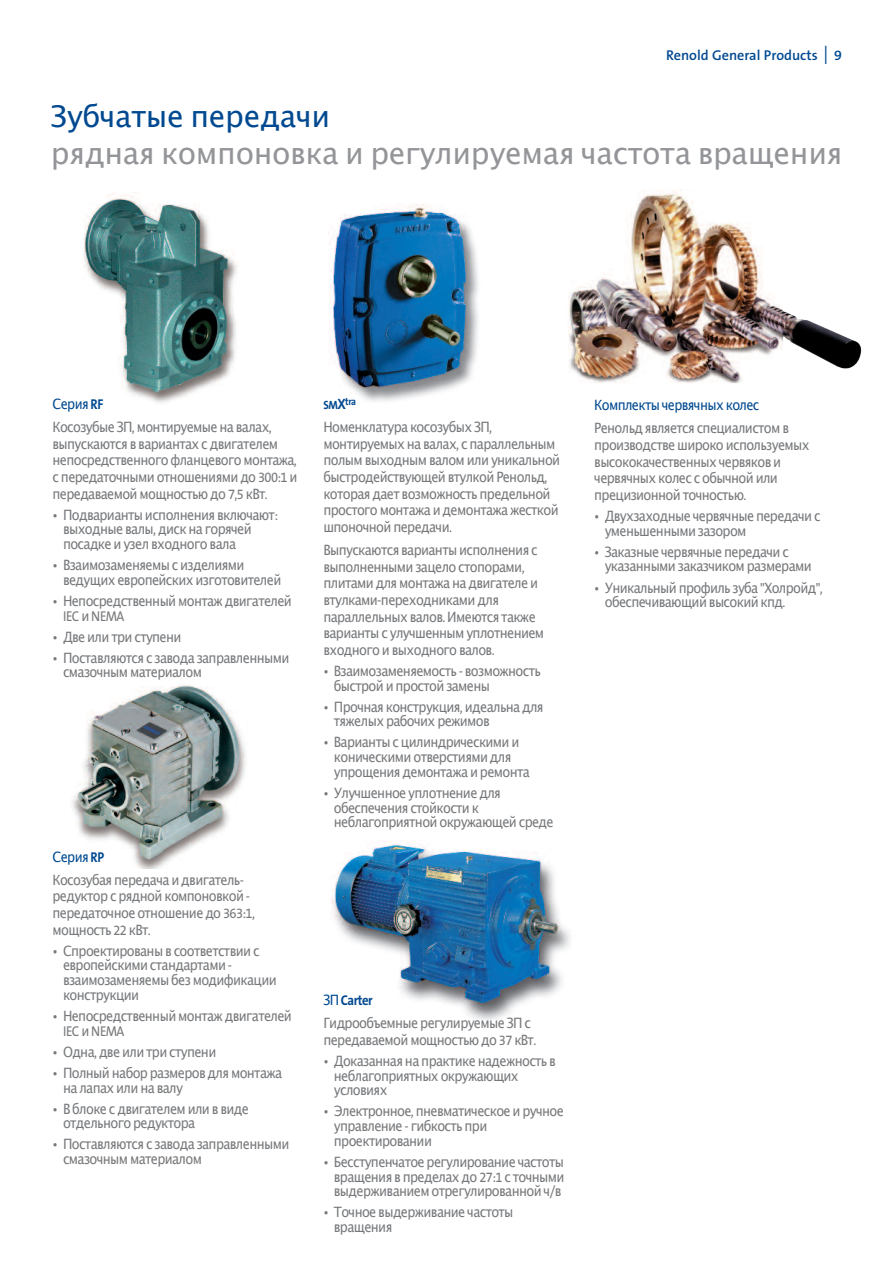
<style>
.page{position:relative;width:893px;height:1263px;background:#fff}
.page>*{position:absolute;margin:0;border:0;box-sizing:border-box;transform-origin:0 0}
.t1{font:30px "Lucida Grande";letter-spacing:-.01em;color:#939598}
.t2{font:30px "Lucida Grande";letter-spacing:-.015em;color:#014990}
.t3{font:14.25px/14.7px "Lucida Grande";letter-spacing:-.05em;color:#76787b;scale:.9 1}
.t4{font:600 14.25px "The Sans B6";color:#014990}
.t5{font:14.25px "Lucida Grande";letter-spacing:-.05em;color:#014990;scale:.9 1}
.t6{font:14.25px "The Sans B5 Plain";letter-spacing:-.045em;color:#76787b;scale:.9 1}
.t7{font:700 14.25px "The Sans B7";letter-spacing:-.045em;color:#014990;scale:.9 1}
.t8{font:700 10.5px "The Sans B7";color:#014990;scale:.9 1}
.s1{font-size:27px}
.s2{color:#014990}
.s3{font-family:"The Sans B7";font-weight:700;color:#014990}
.s4{font-family:"The Sans B5 Plain"}
.s5{font-family:"Lucida Grande"}
.s6{font-size:12px}
.s7{font-size:15px}
.s8{font-family:"Lucida Grande";font-weight:400}
</style>
<div class="page">
<img style="left:330px;top:203px;width:148px;height:199px">
<img style="left:330px;top:844px;width:240px;height:176px">
<img style="left:568px;top:189px;width:294px;height:194px">
<img style="left:83px;top:193px;width:154px;height:210px">
<img style="left:72px;top:684px;width:174px;height:184px">
<p class="t4" style="left:666px;top:47px;width:177px">Renold General Products <span class="s1">I</span> 9</p>
<h1 class="t2" style="left:51px;top:98px;width:281px">Зубчатые передачи</h1>
<h1 class="t1" style="left:51px;top:135px;width:793px">рядная компоновка и регулируемая частота вращения</h1>
<p class="t3" style="left:53px;top:392px;width:245px;line-height:23.1px"><span class="s2">Серия</span> <span class="s3">RF<br></span>Косозубые ЗП<span class="s4">,</span> монтируемые на валах<span class="s4">,</span></p>
<p class="t3" style="left:53px;top:435px;width:274px;line-height:16.6px">выпускаются в вариантах с двигателем непосредственного фланцевого монтажа<span class="s4">, </span>с передаточными отношениями до <span class="s4">300:1</span> и передаваемой мощностью до <span class="s4">7,5</span> кВт<span class="s4">.</span></p>
<p class="t3" style="left:63px;top:507px;width:240px;text-indent:-10px"><span class="s4">•</span> Подварианты исполнения включают<span class="s4">: </span>выходные валы<span class="s4">,</span> диск на горячей посадке и узел входного вала</p>
<p class="t3" style="left:63px;top:557px;width:244px;text-indent:-10px"><span class="s4">•</span> Взаимозаменяемы с изделиями ведущих европейских изготовителей</p>
<p class="t3" style="left:53px;top:593px;width:268px"><span class="s4">•</span> Непосредственный монтаж двигателей</p>
<p class="t6" style="left:63px;top:608px;width:70px">IEC <span class="s5">и</span> NEMA</p>
<p class="t3" style="left:53px;top:629px;width:145px"><span class="s4">•</span> Две или три ступени</p>
<p class="t3" style="left:63px;top:650px;width:253px;text-indent:-10px"><span class="s4">•</span> Поставляются с завода заправленными смазочным материалом</p>
<p class="t3" style="left:53px;top:845px;width:214px;line-height:23.1px"><span class="s2">Серия</span> <span class="s3">RP<br></span>Косозубая передача и двигатель<span class="s4">-</span></p>
<p class="t3" style="left:53px;top:888px;width:226px;line-height:16.6px">редуктор с рядной компоновкой <span class="s4">- </span>передаточное отношение до <span class="s4">363:1, </span>мощность <span class="s4">22</span> кВт<span class="s4">.</span></p>
<p class="t3" style="left:63px;top:943px;width:239px;text-indent:-10px"><span class="s4">•</span> Спроектированы в соответствии с европейскими стандартами <span class="s4">- </span>взаимозаменяемы без модификации конструкции</p>
<p class="t3" style="left:53px;top:1008px;width:268px"><span class="s4">•</span> Непосредственный монтаж двигателей</p>
<p class="t6" style="left:63px;top:1023px;width:70px">IEC <span class="s5">и</span> NEMA</p>
<p class="t3" style="left:53px;top:1044px;width:184px"><span class="s4">•</span> Одна<span class="s4">,</span> две или три ступени</p>
<p class="t3" style="left:63px;top:1065px;width:245px;text-indent:-11px"><span class="s4">•</span> Полный набор размеров для монтажа на лапах или на валу</p>
<p class="t3" style="left:63px;top:1101px;width:208px;text-indent:-10px"><span class="s4">•</span> В блоке с двигателем или в виде отдельного редуктора</p>
<p class="t3" style="left:63px;top:1137px;width:253px;text-indent:-11px"><span class="s4">•</span> Поставляются с завода заправленными смазочным материалом</p>
<p class="t8" style="left:323px;top:396px;width:38px"><span class="s6">SM</span><span class="s7">X</span>tra</p>
<p class="t3" style="left:323px;top:418px;width:265px;line-height:16.6px">Номенклатура косозубых ЗП<span class="s4">, </span>монтируемых на валах<span class="s4">,</span> с параллельным полым выходным валом или уникальной быстродействующей втулкой Ренольд<span class="s4">, </span>которая дает возможность предельной простого монтажа и демонтажа жесткой шпоночной передачи<span class="s4">.</span></p>
<p class="t3" style="left:323px;top:541px;width:247px;line-height:16.6px">Выпускаются варианты исполнения с выполненными зацело стопорами<span class="s4">, </span>плитами для монтажа на двигателе и втулками<span class="s4">-</span>переходниками для параллельных валов<span class="s4">.</span> Имеются также варианты с улучшенным уплотнением входного и выходного валов<span class="s4">.</span></p>
<p class="t3" style="left:334px;top:663px;width:231px;text-indent:-10px"><span class="s4">•</span> Взаимозаменяемость <span class="s4">-</span> возможность быстрой и простой замены</p>
<p class="t3" style="left:334px;top:699px;width:235px;text-indent:-10px"><span class="s4">•</span> Прочная конструкция<span class="s4">,</span> идеальна для тяжелых рабочих режимов</p>
<p class="t3" style="left:334px;top:735px;width:219px;text-indent:-10px"><span class="s4">•</span> Варианты с цилиндрическими и коническими отверстиями для упрощения демонтажа и ремонта</p>
<p class="t3" style="left:334px;top:785px;width:246px;text-indent:-10px"><span class="s4">•</span> Улучшенное уплотнение для обеспечения стойкости к неблагоприятной окружающей среде</p>
<p class="t7" style="left:323px;top:993px;width:56px"><span class="s8">ЗП</span> Carter</p>
<p class="t3" style="left:323px;top:1014px;width:238px;line-height:16.6px">Гидрообъемные регулируемые ЗП с передаваемой мощностью до <span class="s4">37</span> кВт<span class="s4">.</span></p>
<p class="t3" style="left:334px;top:1053px;width:248px;text-indent:-11px"><span class="s4">•</span> Доказанная на практике надежность в неблагоприятных окружающих условиях</p>
<p class="t3" style="left:334px;top:1104px;width:257px;text-indent:-10px"><span class="s4">•</span> Электронное<span class="s4">,</span> пневматическое и ручное управление <span class="s4">-</span> гибкость при проектировании</p>
<p class="t3" style="left:334px;top:1154px;width:258px;text-align:justify;text-indent:-11px"><span class="s4">•</span> Бесступенчатое регулирование частоты вращения в пределах до <span class="s4">27:1</span> с точными выдерживанием отрегулированной ч<span class="s4">/</span>в</p>
<p class="t3" style="left:334px;top:1205px;width:201px;text-indent:-11px"><span class="s4">•</span> Точное выдерживание частоты вращения</p>
<p class="t5" style="left:594px;top:396px;width:185px">Комплекты червячных колес</p>
<p class="t3" style="left:594px;top:420px;width:241px;line-height:16.6px">Ренольд является специалистом в производстве широко используемых высококачественных червяков и червячных колес с обычной или прецизионной точностью<span class="s4">.</span></p>
<p class="t3" style="left:605px;top:508px;width:241px;text-indent:-11px"><span class="s4">•</span> Двухзаходные червячные передачи с уменьшенными зазором</p>
<p class="t3" style="left:605px;top:544px;width:232px;text-indent:-11px"><span class="s4">•</span> Заказные червячные передачи с указанными заказчиком размерами</p>
<p class="t3" style="left:605px;top:580px;width:244px;text-indent:-11px"><span class="s4">•</span> Уникальный профиль зуба <span class="s4">"</span>Холройд<span class="s4">", </span>обеспечивающий высокий кпд<span class="s4">.</span></p>
</div>
